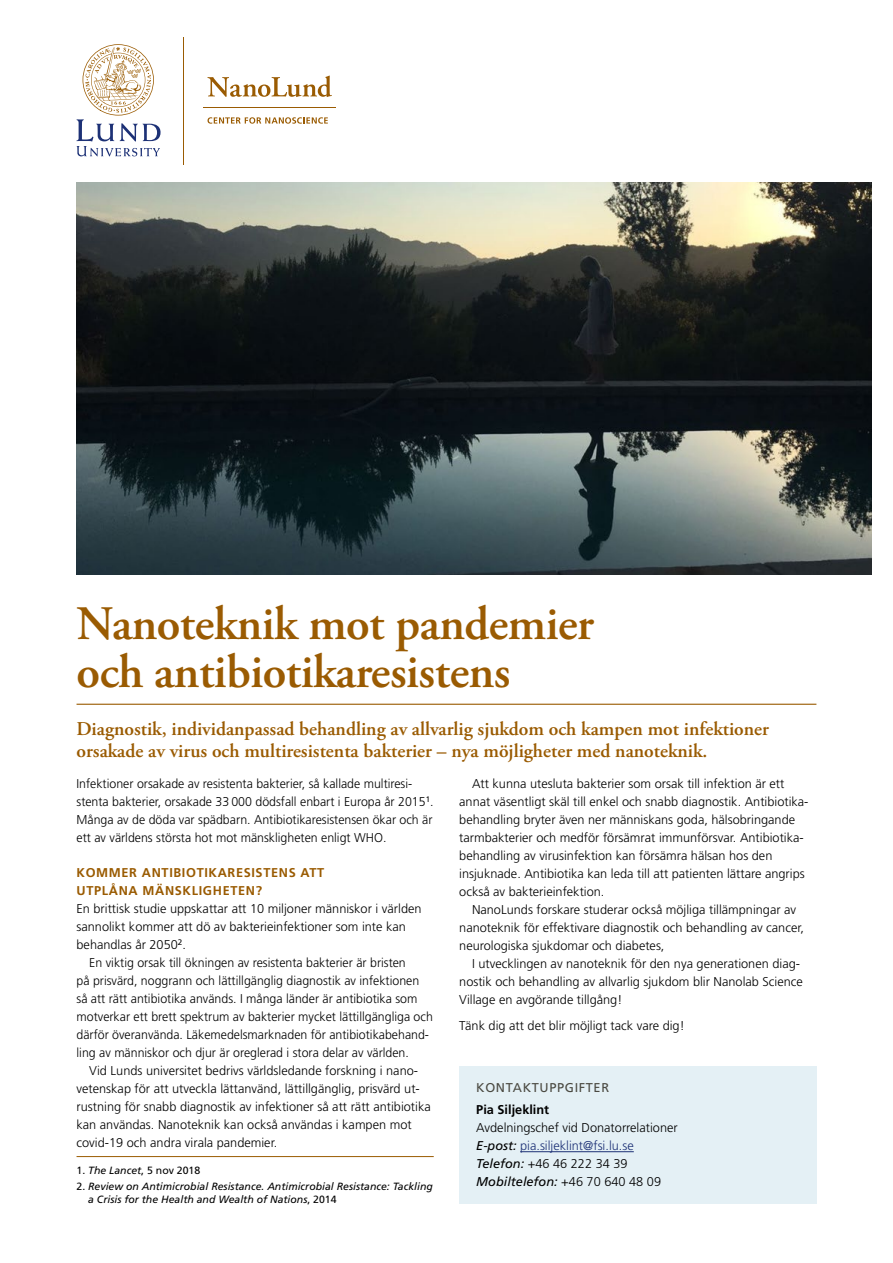
<style>
.page{position:relative;width:893px;height:1263px;background:#fff}
.page>*{position:absolute;margin:0;border:0;box-sizing:border-box;transform-origin:0 0}
.H1_Brons_huvudrubrik{font:600 48px/48px "Adobe Garamond Pro";letter-spacing:-.01em;color:#9a5b02}
.Brons_Ingress{font:600 19.5px/22.5px "Adobe Garamond Pro";color:#9a5b02}
.Svart_Brödtext_med_i{font:300 12.75px/18px "Frutiger LT Std";color:#000}
.Svart_Brödtext_utan{font:300 12.75px/18px "Frutiger LT Std";color:#000}
.H2_Brons_Underrubrik{font:700 12.75px/18px "Frutiger LT Std";letter-spacing:.05em;color:#9a5b02}
.Svart_Brödtext_utan-2{font:300 12.75px "Frutiger LT Std";color:#1d3176}
.Svart_Brödtext_utan-3{font:italic 12.75px "Frutiger LT Std";color:#000}
.Kontakt{font:12.75px "Frutiger LT Std";letter-spacing:.05em;color:#4a4941}
.Svart_Brödtext_utan-4{font:700 12.75px "Frutiger LT Std";color:#000}
.Fotnot{font:italic 10.5px/13.5px "Frutiger LT Std";color:#000}
.Fotnot-2{font:10.5px "Frutiger LT Std";color:#000}
.s1{font-style:italic}
.s2{font-style:normal}
.s3{font-weight:400;font-style:italic;color:#000}
.s4{font-weight:400;font-style:italic}
.s5{font-weight:300;font-style:normal}
</style>
<div class="page">
<hr style="left:183px;top:37px;width:1px;height:127px;background:#9a5b02">
<hr style="left:203px;top:107px;width:133px;height:1px;background:#9a5b02">
<svg style="left:77px;top:44px;width:84px;height:112px"></svg>
<svg style="left:207px;top:76px;width:125px;height:21px"></svg>
<svg style="left:208px;top:117px;width:120px;height:7px"></svg>
<img style="left:77px;top:183px;width:795px;height:391px">
<hr style="left:77px;top:704px;width:739px;height:1px;background:#9a5b02">
<hr style="left:77px;top:1156px;width:357px;height:1px;background:#9a5b02">
<div style="left:459px;top:1065px;width:357px;height:138px;background:#e4f0f5"></div>
<hr style="left:520px;top:1151px;width:114px;height:1px;background:#1d3176">
<h1 class="H1_Brons_huvudrubrik" style="left:77px;top:600px;width:519px">Nanoteknik mot pandemier och antibiotikaresistens</h1>
<p class="Brons_Ingress" style="left:77px;top:717px;width:694px">Diagnostik, individanpassad behandling av allvarlig sjukdom och kampen mot infektioner orsakade av virus och multiresistenta bakterier – nya möjligheter med nanoteknik.</p>
<p class="Svart_Brödtext_utan" style="left:77px;top:775px;width:358px">Infektioner orsakade av resistenta bakterier, så kallade multiresi&shy;stenta bakterier, orsakade 33 000 dödsfall enbart i Europa år 2015<sup>1</sup>.<br>Många av de döda var spädbarn. Antibiotikaresistensen ökar och är ett av världens största hot mot mänskligheten enligt WHO.</p>
<h2 class="H2_Brons_Underrubrik" style="left:77px;top:864px;width:249px">KOMMER ANTIBIOTIKARESISTENS ATT<br>UTPLÅNA MÄNSKLIGHETEN?</h2>
<p class="Svart_Brödtext_utan" style="left:77px;top:900px;width:346px">En brittisk studie uppskattar att 10 miljoner människor i världen sannolikt kommer att dö av bakterieinfektioner som inte kan behandlas år 2050<sup>2</sup>.</p>
<p class="Svart_Brödtext_med_i" style="left:77px;top:954px;width:358px;text-indent:13px">En viktig orsak till ökningen av resistenta bakterier är bristen<br>på prisvärd, noggrann och lättillgänglig diagnostik av infektionen så att rätt antibiotika används. I många länder är antibiotika som motverkar ett brett spektrum av bakterier mycket lättillgängliga och därför överanvända. Läkemedelsmarknaden för antibiotikabehand&shy;ling av människor och djur är oreglerad i stora delar av världen.</p>
<p class="Svart_Brödtext_med_i" style="left:77px;top:1062px;width:356px;text-indent:13px">Vid Lunds universitet bedrivs världsledande forskning i nano&shy;vetenskap för att utveckla lättanvänd, lättillgänglig, prisvärd ut&shy;rustning för snabb diagnostik av infektioner så att rätt antibiotika kan användas. Nanoteknik kan också användas i kampen mot covid-19 och andra virala pandemier.</p>
<p class="Fotnot-2" style="left:77px;top:1164px;width:125px">1. <span class="s1">The Lancet</span>, 5 nov 2018</p>
<p class="Fotnot" style="left:88px;top:1179px;width:346px;text-indent:-12px"><span class="s2">2.</span> Review on Antimicrobial Resistance. Antimicrobial Resistance: Tackling a Crisis for the Health and Wealth of Nations<span class="s2">, 2014</span></p>
<p class="Svart_Brödtext_med_i" style="left:459px;top:775px;width:351px;text-indent:13px">Att kunna utesluta bakterier som orsak till infektion är ett annat väsentligt skäl till enkel och snabb diagnostik. Antibiotika&shy;behandling bryter även ner människans goda, hälsobringande tarmbakterier och medför försämrat immunförsvar. Antibiotika&shy;behandling av virusinfektion kan försämra hälsan hos den insjuknade. Antibiotika kan leda till att patienten lättare angrips också av bakterieinfektion.</p>
<p class="Svart_Brödtext_med_i" style="left:459px;top:901px;width:346px;text-indent:13px">NanoLunds forskare studerar också möjliga tillämpningar av nanoteknik för effektivare diagnostik och behandling av cancer, neurologiska sjukdomar och diabetes,</p>
<p class="Svart_Brödtext_med_i" style="left:459px;top:955px;width:345px;text-indent:13px">I utvecklingen av nanoteknik för den nya generationen diag&shy;nostik och behandling av allvarlig sjukdom blir Nanolab Science<br>Village en avgörande tillgång!</p>
<p class="Svart_Brödtext_utan" style="left:459px;top:1017px;width:227px">Tänk dig att det blir möjligt tack vare dig!</p>
<h2 class="Kontakt" style="left:476px;top:1080px;width:134px">KONTAKTUPPGIFTER</h2>
<p class="Svart_Brödtext_utan-4" style="left:476px;top:1102px;width:75px">Pia Siljeklint</p>
<p class="Svart_Brödtext_utan" style="left:476px;top:1119px;width:203px">Avdelningschef vid Donatorrelationer</p>
<p class="Svart_Brödtext_utan-2" style="left:476px;top:1139px;width:159px"><span class="s3">E-post:</span> pia.siljeklint@fsi.lu.se</p>
<p class="Svart_Brödtext_utan" style="left:476px;top:1155px;width:153px"><span class="s4">Telefon:</span> +46 46 222 34 39</p>
<p class="Svart_Brödtext_utan-3" style="left:476px;top:1174px;width:186px">Mobiltelefon: <span class="s5">+46 70 640 48 09</span></p>
</div>
